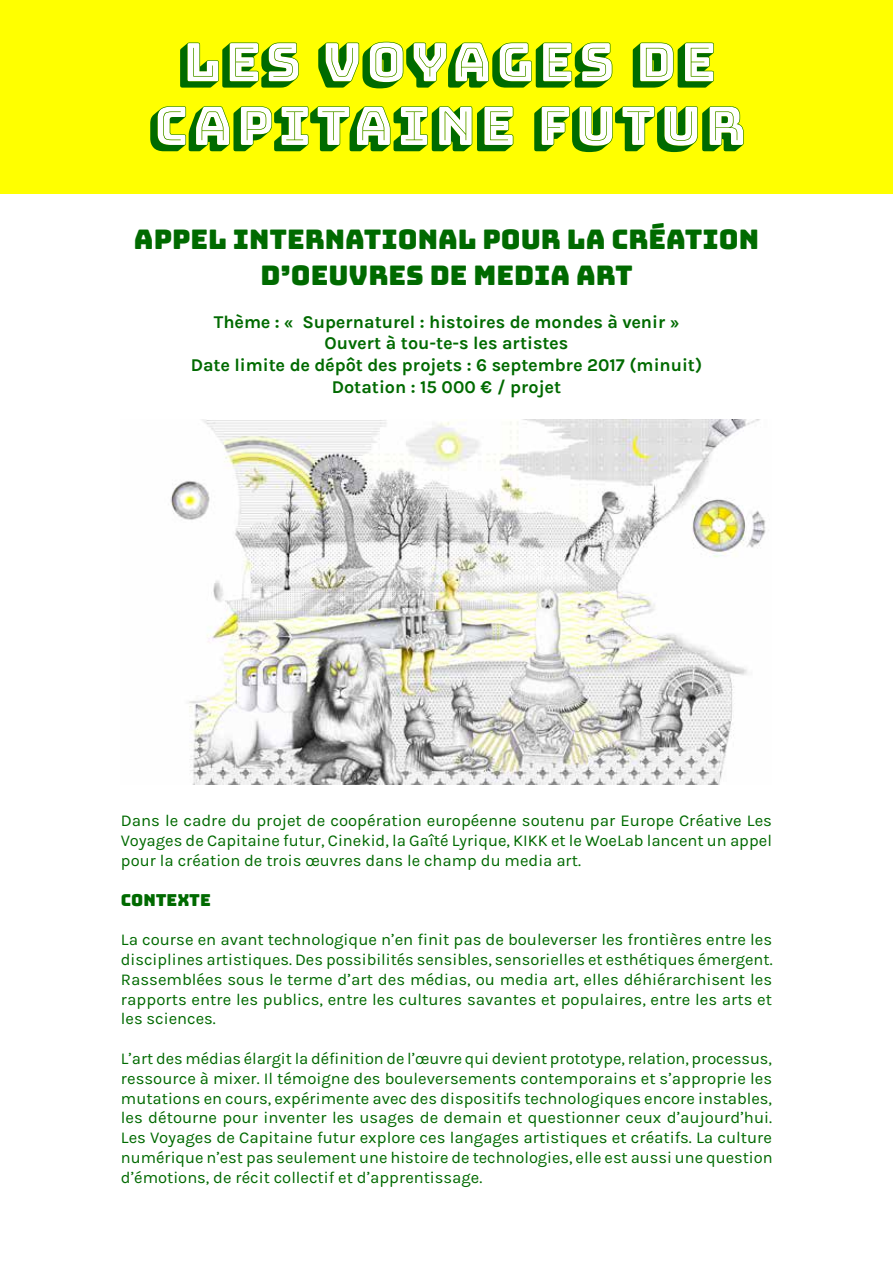
<style>
.page{position:relative;width:893px;height:1263px;background:#fff}
.page>*{position:absolute;margin:0;border:0;box-sizing:border-box;transform-origin:0 0}
.t1{font:53.1px/63.6px "Bungee Shade";color:#006b00;text-align:center}
.t2{font:27px/36px "Bungee";color:#006a00;text-align:center}
.t3{font:700 18px/21.6px "Karmilla";color:#006a00;text-align:center}
.t4{font:16.5px/19.8px "Karmilla";color:#006a00;text-align:justify}
.t5{font:16.5px "Bungee";color:#006a00}
</style>
<div class="page">
<div style="left:0;top:0;width:893px;height:193px;background:#ff0"></div>
<img style="left:170px;top:419px;width:596px;height:365px">
<svg style="left:187px;top:43px;width:31px;height:38px"></svg>
<svg style="left:230px;top:43px;width:28px;height:38px"></svg>
<svg style="left:269px;top:43px;width:29px;height:38px"></svg>
<svg style="left:326px;top:43px;width:33px;height:38px"></svg>
<svg style="left:370px;top:42px;width:33px;height:40px"></svg>
<svg style="left:414px;top:43px;width:32px;height:38px"></svg>
<svg style="left:455px;top:43px;width:33px;height:38px"></svg>
<svg style="left:500px;top:43px;width:31px;height:38px"></svg>
<svg style="left:543px;top:43px;width:29px;height:38px"></svg>
<svg style="left:582px;top:43px;width:30px;height:38px"></svg>
<svg style="left:640px;top:43px;width:33px;height:38px"></svg>
<svg style="left:685px;top:43px;width:28px;height:38px"></svg>
<svg style="left:158px;top:107px;width:28px;height:38px"></svg>
<svg style="left:196px;top:107px;width:33px;height:38px"></svg>
<svg style="left:241px;top:107px;width:31px;height:38px"></svg>
<svg style="left:282px;top:107px;width:26px;height:38px"></svg>
<svg style="left:318px;top:107px;width:31px;height:38px"></svg>
<svg style="left:357px;top:107px;width:33px;height:38px"></svg>
<svg style="left:401px;top:107px;width:26px;height:38px"></svg>
<svg style="left:439px;top:107px;width:33px;height:38px"></svg>
<svg style="left:484px;top:107px;width:29px;height:38px"></svg>
<svg style="left:542px;top:107px;width:27px;height:38px"></svg>
<svg style="left:579px;top:107px;width:33px;height:39px"></svg>
<svg style="left:622px;top:107px;width:32px;height:38px"></svg>
<svg style="left:664px;top:107px;width:33px;height:39px"></svg>
<svg style="left:710px;top:107px;width:33px;height:38px"></svg>
<h1 class="t1" style="left:148px;top:31px;width:598px">LES VOYAGES DE<br>CAPITAINE FUTUR</h1>
<h2 class="t2" style="left:134px;top:221px;width:626px">APPEL INTERNATIONAL POUR LA CRÉATION<br>D’OEUVRES DE MEDIA ART</h2>
<p class="t3" style="left:191px;top:311px;width:513px">Thème : « Supernaturel : histoires de mondes à venir » Ouvert à tou-te-s les artistes<br>Date limite de dépôt des projets : 6 septembre 2017 (minuit)<br>Dotation : 15 000 € / projet</p>
<p class="t4" style="left:121px;top:811px;width:653px">Dans le cadre du projet de coopération européenne soutenu par Europe Créative Les Voyages de Capitaine futur, Cinekid, la Gaîté Lyrique, KIKK et le WoeLab lancent un appel pour la création de trois œuvres dans le champ du media art.</p>
<p class="t5" style="left:121px;top:890px;width:92px">CONTEXTE</p>
<p class="t4" style="left:121px;top:930px;width:653px">La course en avant technologique n’en finit pas de bouleverser les frontières entre les disciplines artistiques. Des possibilités sensibles, sensorielles et esthétiques émergent.<br>Rassemblées sous le terme d’art des médias, ou media art, elles déhiérarchisent les rapports entre les publics, entre les cultures savantes et populaires, entre les arts et les sciences.</p>
<p class="t4" style="left:121px;top:1049px;width:653px">L’art des médias élargit la définition de l’œuvre qui devient prototype, relation, processus, ressource à mixer. Il témoigne des bouleversements contemporains et s’approprie les mutations en cours, expérimente avec des dispositifs technologiques encore instables, les détourne pour inventer les usages de demain et questionner ceux d’aujourd’hui.<br>Les Voyages de Capitaine futur explore ces langages artistiques et créatifs. La culture numérique n’est pas seulement une histoire de technologies, elle est aussi une question d’émotions, de récit collectif et d’apprentissage.</p>
</div>
